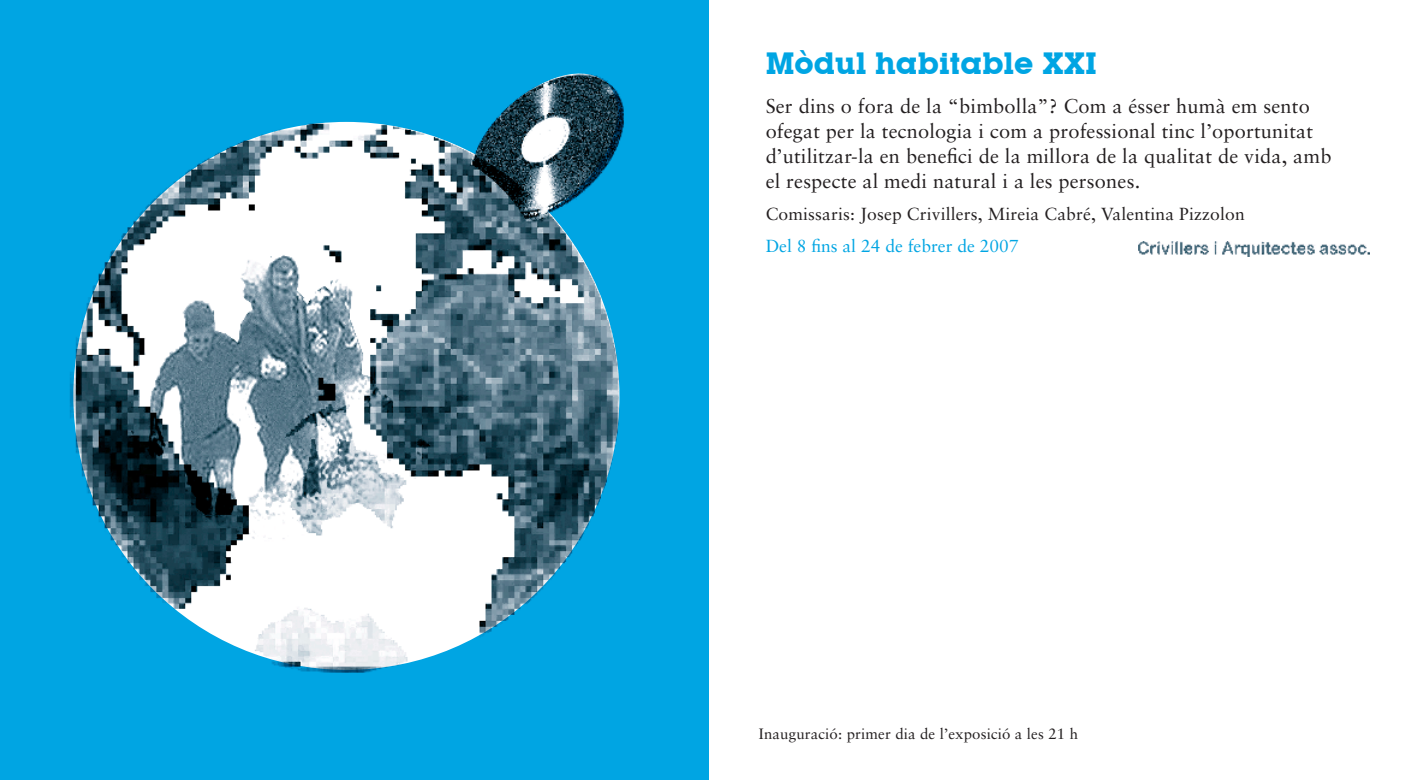
<style>
.page{position:relative;width:1418px;height:780px;background:#fff}
.page>*{position:absolute;margin:0;border:0;box-sizing:border-box;transform-origin:0 0}
.t1{font:700 30px "Lubalin Graph IT Cby BT";color:#00a5e3}
.t2{font:20px/25px "Sabon";letter-spacing:.01em;color:#231f20}
.t3{font:17.5px "Sabon";letter-spacing:.01em;color:#231f20}
.t4{font:17.5px "Sabon";color:#00a5e3}
.t5{font:15px "Sabon";letter-spacing:.01em;color:#231f20}
</style>
<div class="page">
<div style="left:0;top:0;width:709px;height:780px;background:#00a5e3"></div>
<img style="left:70px;top:73px;width:554px;height:600px">
<img style="left:1138px;top:241px;width:231px;height:15px">
<h1 class="t1" style="left:765px;top:45px;width:333px">Mòdul habitable XXI</h1>
<p class="t2" style="left:765px;top:93px;width:567px">Ser dins o fora de la “bimbolla”? Com a ésser humà em sento ofegat per la tecnologia i com a professional tinc l’oportunitat d’utilitzar-la en benefici de la millora de la qualitat de vida, amb el respecte al medi natural i a les persones.</p>
<p class="t3" style="left:765px;top:204px;width:480px">Comissaris: Josep Crivillers, Mireia Cabré, Valentina Pizzolon</p>
<p class="t4" style="left:765px;top:236px;width:254px">Del 8 fins al 24 de febrer de 2007</p>
<p class="t5" style="left:759px;top:724px;width:320px">Inauguració: primer dia de l’exposició a les 21 h</p>
</div>
